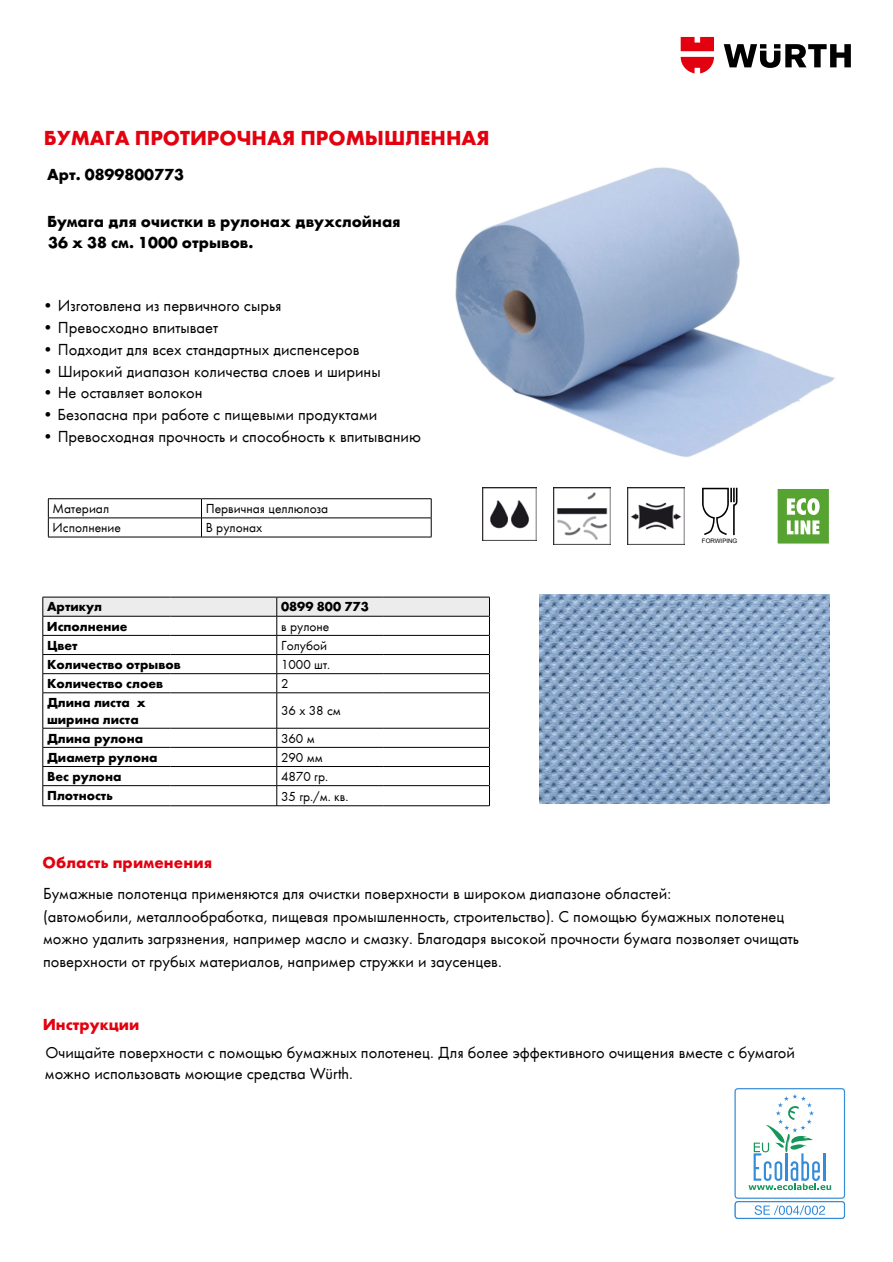
<style>
.page{position:relative;width:893px;height:1262px;background:#fff}
.page>*{position:absolute;margin:0;border:0;box-sizing:border-box;transform-origin:0 0}
.t1{font:700 21px "Wuerth";color:#e3000f}
.t2{font:16.5px/23px "Wuerth";color:#000}
.t3{font:700 16.5px "Wuerth";color:#000}
.t4{font:700 16.5px "Wuerth";letter-spacing:.01em;color:#e3000f}
.t5{font:700 13.5px/17px "Wuerth";color:#000}
.t6{font:13.5px "Wuerth";color:#000}
.t7{font:6.15px "Arial";color:#000}
</style>
<div class="page">
<svg style="left:723px;top:44px;width:127px;height:24px"></svg>
<svg style="left:680px;top:37px;width:34px;height:36px"></svg>
<hr style="left:48px;top:498px;width:153px;height:1px;background:#000">
<hr style="left:201px;top:498px;width:230px;height:1px;background:#000">
<hr style="left:48px;top:517px;width:153px;height:1px;background:#000">
<svg style="left:48px;top:499px;width:1px;height:38px"></svg>
<hr style="left:48px;top:537px;width:153px;height:1px;background:#000">
<hr style="left:201px;top:517px;width:230px;height:1px;background:#000">
<svg style="left:201px;top:499px;width:1px;height:38px"></svg>
<svg style="left:431px;top:499px;width:1px;height:38px"></svg>
<hr style="left:201px;top:537px;width:230px;height:1px;background:#000">
<svg style="left:43px;top:597px;width:447px;height:95px"></svg>
<hr style="left:43px;top:692px;width:127px;height:1px;background:#000">
<hr style="left:43px;top:693px;width:1px;height:35px;background:#000">
<hr style="left:170px;top:692px;width:107px;height:1px;background:#000">
<hr style="left:277px;top:692px;width:106px;height:1px;background:#000">
<hr style="left:276px;top:693px;width:1px;height:35px;background:#000">
<hr style="left:383px;top:692px;width:106px;height:1px;background:#000">
<hr style="left:489px;top:693px;width:1px;height:35px;background:#000">
<hr style="left:43px;top:728px;width:127px;height:1px;background:#000">
<hr style="left:170px;top:728px;width:107px;height:1px;background:#000">
<hr style="left:277px;top:728px;width:106px;height:1px;background:#000">
<hr style="left:383px;top:728px;width:106px;height:1px;background:#000">
<hr style="left:43px;top:747px;width:127px;height:1px;background:#000">
<hr style="left:170px;top:747px;width:107px;height:1px;background:#000">
<hr style="left:277px;top:747px;width:106px;height:1px;background:#000">
<hr style="left:383px;top:747px;width:106px;height:1px;background:#000">
<hr style="left:43px;top:766px;width:127px;height:1px;background:#000">
<hr style="left:170px;top:766px;width:107px;height:1px;background:#000">
<hr style="left:277px;top:766px;width:106px;height:1px;background:#000">
<hr style="left:383px;top:766px;width:106px;height:1px;background:#000">
<hr style="left:43px;top:785px;width:127px;height:1px;background:#000">
<svg style="left:43px;top:728px;width:1px;height:77px"></svg>
<hr style="left:43px;top:805px;width:127px;height:1px;background:#000">
<hr style="left:170px;top:785px;width:107px;height:1px;background:#000">
<hr style="left:170px;top:805px;width:107px;height:1px;background:#000">
<hr style="left:277px;top:785px;width:106px;height:1px;background:#000">
<svg style="left:276px;top:728px;width:1px;height:77px"></svg>
<hr style="left:277px;top:805px;width:106px;height:1px;background:#000">
<hr style="left:383px;top:785px;width:106px;height:1px;background:#000">
<hr style="left:383px;top:805px;width:106px;height:1px;background:#000">
<svg style="left:489px;top:728px;width:1px;height:77px"></svg>
<img style="left:483px;top:488px;width:53px;height:53px">
<img style="left:553px;top:488px;width:57px;height:57px">
<img style="left:627px;top:488px;width:57px;height:57px">
<svg style="left:702px;top:488px;width:35px;height:47px"></svg>
<svg style="left:777px;top:489px;width:52px;height:55px"></svg>
<img style="left:455px;top:167px;width:380px;height:290px">
<svg style="left:734px;top:1088px;width:111px;height:131px"></svg>
<img style="left:539px;top:595px;width:290px;height:208px">
<p class="t1" style="left:44px;top:128px;width:447px">БУМАГА ПРОТИРОЧНАЯ ПРОМЫШЛЕННАЯ</p>
<p class="t3" style="left:47px;top:168px;width:138px">Арт. 0899800773</p>
<p class="t3" style="left:47px;top:214px;width:355px">Бумага для очистки в рулонах двухслойная</p>
<p class="t3" style="left:48px;top:236px;width:207px">36 х 38 см. 1000 отрывов.</p>
<p class="t2" style="left:43px;top:295px;width:240px">• Изготовлена из первичного сырья</p>
<p class="t2" style="left:43px;top:317px;width:177px">• Превосходно впитывает</p>
<p class="t2" style="left:43px;top:339px;width:318px">• Подходит для всех стандартных диспенсеров</p>
<p class="t2" style="left:43px;top:361px;width:339px">• Широкий диапазон количества слоев и ширины</p>
<p class="t2" style="left:43px;top:382px;width:162px">• Не оставляет волокон</p>
<p class="t2" style="left:43px;top:404px;width:336px">• Безопасна при работе с пищевыми продуктами</p>
<p class="t2" style="left:43px;top:426px;width:380px">• Превосходная прочность и способность к впитыванию</p>
<p class="t6" style="left:53px;top:503px;width:58px">Материал</p>
<p class="t6" style="left:206px;top:503px;width:124px">Первичная целлюлоза</p>
<p class="t6" style="left:53px;top:522px;width:70px">Исполнение</p>
<p class="t6" style="left:206px;top:522px;width:58px">В рулонах</p>
<p class="t5" style="left:47px;top:599px;width:57px">Артикул</p>
<p class="t5" style="left:281px;top:599px;width:89px">0899 800 773</p>
<p class="t5" style="left:47px;top:618px;width:82px">Исполнение</p>
<p class="t6" style="left:281px;top:620px;width:50px">в рулоне</p>
<p class="t5" style="left:47px;top:638px;width:32px">Цвет</p>
<p class="t6" style="left:281px;top:639px;width:48px">Голубой</p>
<p class="t5" style="left:47px;top:657px;width:135px">Количество отрывов</p>
<p class="t6" style="left:281px;top:658px;width:51px">1000 шт.</p>
<p class="t5" style="left:47px;top:676px;width:117px">Количество слоев</p>
<p class="t6" style="left:281px;top:678px;width:9px">2</p>
<p class="t5" style="left:47px;top:695px;width:100px">Длина листа x ширина листа</p>
<p class="t6" style="left:281px;top:705px;width:61px">36 x 38 см</p>
<p class="t5" style="left:47px;top:730px;width:97px">Длина рулона</p>
<p class="t6" style="left:281px;top:732px;width:35px">360 м</p>
<p class="t5" style="left:47px;top:749px;width:112px">Диаметр рулона</p>
<p class="t6" style="left:281px;top:751px;width:43px">290 мм</p>
<p class="t5" style="left:47px;top:769px;width:76px">Вес рулона</p>
<p class="t6" style="left:281px;top:770px;width:49px">4870 гр.</p>
<p class="t5" style="left:47px;top:787px;width:67px">Плотность</p>
<p class="t6" style="left:281px;top:790px;width:69px">35 гр./м. кв.</p>
<p class="t4" style="left:43px;top:855px;width:171px">Область применения</p>
<p class="t2" style="left:43px;top:883px;width:629px">Бумажные полотенца применяются для очистки поверхности в широком диапазоне областей:</p>
<p class="t7" style="left:702px;top:539px;width:37px">FORWIPING</p>
<p class="t2" style="left:43px;top:905px;width:757px">(автомобили, металлообработка, пищевая промышленность, строительство). С помощью бумажных полотенец можно удалить загрязнения, например масло и смазку. Благодаря высокой прочности бумага позволяет очищать поверхности от грубых материалов, например стружки и заусенцев.</p>
<p class="t4" style="left:43px;top:1016px;width:98px">Инструкции</p>
<p class="t2" style="left:45px;top:1043px;width:751px;line-height:20.9px">Очищайте поверхности с помощью бумажных полотенец. Для более эффективного очищения вместе с бумагой можно использовать моющие средства Würth.</p>
</div>
